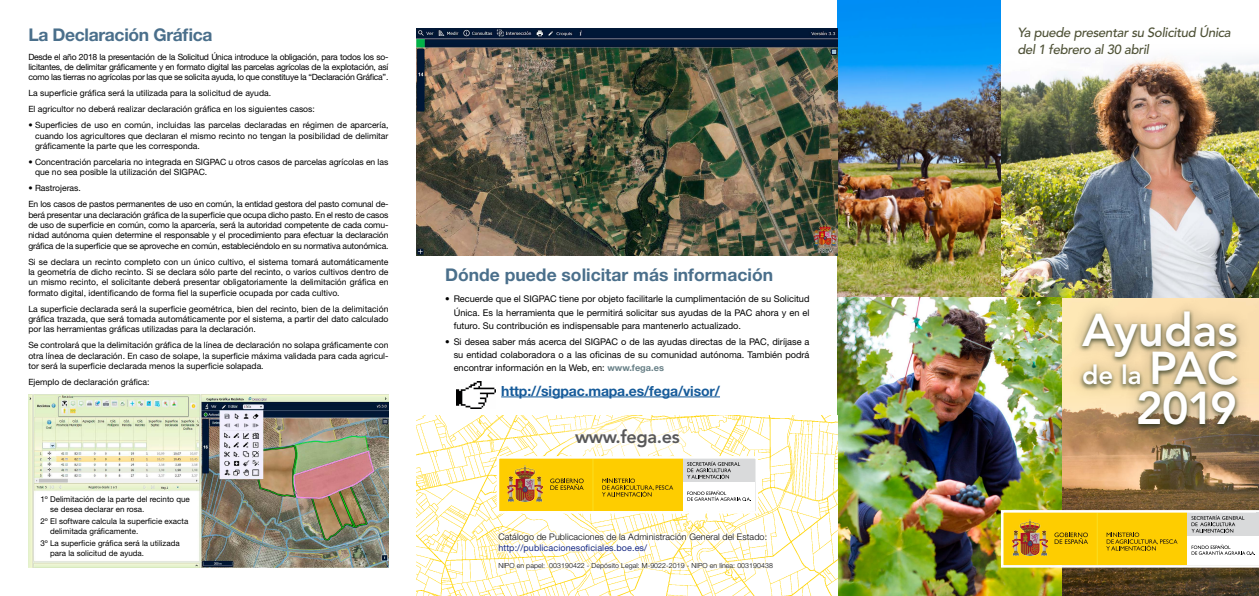
<style>
.page{position:relative;width:1259px;height:596px;background:#fff}
.page>*{position:absolute;margin:0;border:0;box-sizing:border-box;transform-origin:0 0}
.t1{font:800 45.6px "Avenir";letter-spacing:-.01em;color:#fff}
.t2{font:800 25.9px "Avenir";color:#fff}
.t3{font:800 18px "Avenir";letter-spacing:-.02em;color:#58585a}
.t4{font:700 17.5px "Helvetica Neue LT Std";color:#4a6f8b}
.t5{font:700 17.5px "Helvetica Neue LT Std";letter-spacing:-.02em;color:#4a6f8b}
.t6{font:700 14px "Helvetica Neue LT Std";letter-spacing:-.01em;color:#165b9a}
.t7{font:italic 500 13.2px/16.8px "Avenir";letter-spacing:-.025em;color:#4f5237}
.t8{font:9.2px/13.2px "Helvetica Neue LT Std";color:#000;text-align:justify}
.t9{font:300 9px "Helvetica Neue LT Std";letter-spacing:.01em;color:#000}
.t10{font:9px "Helvetica Neue LT Std";letter-spacing:.01em;color:#162983}
.t11{font:8.6px/10.3px "Helvetica Neue LT Std";color:#000;text-align:justify}
.t12{font:8.6px/16px "Helvetica Neue LT Std";letter-spacing:-.02em;color:#000}
.t13{font:8px/9.6px "Helvetica Neue LT Std";color:#000}
.t14{font:300 7px "Helvetica Neue LT Std";letter-spacing:.01em;color:#000}
.s1{font-weight:700;color:#688087}
.s2{font-size:45.6px}
</style>
<div class="page">
<img style="left:1001px;top:57px;width:258px;height:241px">
<img style="left:1061px;top:403px;width:198px;height:105px">
<img style="left:1061px;top:568px;width:198px;height:27px">
<svg style="left:1062px;top:298px;width:197px;height:150px;background:#c3a278"></svg>
<img style="left:838px;top:63px;width:163px;height:235px">
<div style="left:838px;top:0;width:163px;height:63px;background:#0094f5"></div>
<img style="left:838px;top:298px;width:223px;height:297px">
<div style="left:1067px;top:296px;width:185px;height:76px;background:#000;opacity:.35"></div>
<div style="left:1067px;top:335px;width:184px;height:65px;background:#000;opacity:.35"></div>
<div style="left:1123px;top:375px;width:127px;height:65px;background:#000;opacity:.35"></div>
<img style="left:28px;top:394px;width:360px;height:173px">
<img style="left:417px;top:415px;width:421px;height:180px">
<svg style="left:550px;top:415px;width:155px;height:39px"></svg>
<hr style="left:501px;top:396px;width:219px;height:1px;background:#165b9a">
<img style="left:457px;top:381px;width:38px;height:27px">
<img style="left:417px;top:28px;width:421px;height:227px">
<svg style="left:493px;top:528px;width:284px;height:45px"></svg>
<svg style="left:495px;top:454px;width:264px;height:60px"></svg>
<svg style="left:999px;top:508px;width:260px;height:60px"></svg>
<hr style="left:1256px;top:512px;width:3px;height:52px;background:#d9dadb">
<hr style="left:1256px;top:535px;width:3px;height:29px;background:#fff">
<h3 class="t5" style="left:28px;top:24px;width:186px">La Declaración Gráfica</h3>
<p class="t11" style="left:28px;top:51px;width:362px">Desde el año 2018 la presentación de la Solicitud Única introduce la obligación, para todos los so&shy;licitantes, de delimitar gráficamente y en formato digital las parcelas agrícolas de la explotación, así como las tierras no agrícolas por las que se solicita ayuda, lo que constituye la “Declaración Gráfica”.</p>
<p class="t11" style="left:28px;top:85px;width:288px;line-height:16px">La superficie gráfica será la utilizada para la solicitud de ayuda.<br>El agricultor no deberá realizar declaración gráfica en los siguientes casos:</p>
<p class="t11" style="left:35px;top:120px;width:355px;text-indent:-7px">• Superficies de uso en común, incluidas las parcelas declaradas en régimen de aparcería, cuando los agricultores que declaran el mismo recinto no tengan la posibilidad de delimitar gráficamente la parte que les corresponda.</p>
<p class="t11" style="left:35px;top:157px;width:355px;text-indent:-7px">• Concentración parcelaria no integrada en SIGPAC u otros casos de parcelas agrícolas en las que no sea posible la utilización del SIGPAC.</p>
<p class="t12" style="left:28px;top:180px;width:362px">• Rastrojeras.<br>En los casos de pastos permanentes de uso en común, la entidad gestora del pasto comunal de-</p>
<p class="t11" style="left:28px;top:209px;width:362px">berá presentar una declaración gráfica de la superficie que ocupa dicho pasto. En el resto de casos de uso de superficie en común, como la aparcería, será la autoridad competente de cada comu&shy;nidad autónoma quien determine el responsable y el procedimiento para efectuar la declaración gráfica de la superficie que se aproveche en común, estableciéndolo en su normativa autonómica.</p>
<p class="t11" style="left:28px;top:256px;width:362px">Si se declara un recinto completo con un único cultivo, el sistema tomará automáticamente la geometría de dicho recinto. Si se declara sólo parte del recinto, o varios cultivos dentro de un mismo recinto, el solicitante deberá presentar obligatoriamente la delimitación gráfica en formato digital, identificando de forma fiel la superficie ocupada por cada cultivo.</p>
<p class="t11" style="left:28px;top:303px;width:362px">La superficie declarada será la superficie geométrica, bien del recinto, bien de la delimitación gráfica trazada, que será tomada automáticamente por el sistema, a partir del dato calculado por las herramientas gráficas utilizadas para la declaración.</p>
<p class="t11" style="left:28px;top:340px;width:362px">Se controlará que la delimitación gráfica de la línea de declaración no solapa gráficamente con otra línea de declaración. En caso de solape, la superficie máxima validada para cada agricul&shy;tor será la superficie declarada menos la superficie solapada.</p>
<p class="t11" style="left:28px;top:376px;width:123px">Ejemplo de declaración gráfica:</p>
<p class="t13" style="left:50px;top:494px;width:141px;text-indent:-10px">1º Delimitación de la parte del recinto que se desea declarar en rosa.</p>
<p class="t13" style="left:50px;top:516px;width:140px;text-indent:-10px">2º El software calcula la superficie exacta delimitada gráficamente.</p>
<p class="t13" style="left:50px;top:538px;width:131px;text-indent:-10px">3º La superficie gráfica será la utilizada para la solicitud de ayuda.</p>
<h3 class="t4" style="left:445px;top:263px;width:329px">Dónde puede solicitar más información</h3>
<p class="t8" style="left:454px;top:292px;width:357px;text-indent:-9px">• Recuerde que el SIGPAC tiene por objeto facilitarle la cumplimentación de su Solicitud Única. Es la herramienta que le permitirá solicitar sus ayudas de la PAC ahora y en el futuro. Su contribución es indispensable para mantenerlo actualizado.</p>
<p class="t8" style="left:454px;top:335px;width:357px;text-indent:-9px">• Si desea saber más acerca del SIGPAC o de las ayudas directas de la PAC, diríjase a su entidad colaboradora o a las oficinas de su comunidad autónoma. También podrá encontrar información en la Web, en: <span class="s1">www.fega.es</span></p>
<h3 class="t6" style="left:501px;top:381px;width:220px">http://sigpac.mapa.es/fega/visor/</h3>
<h3 class="t3" style="left:575px;top:426px;width:106px">www.fega.es</h3>
<p class="t9" style="left:498px;top:531px;width:270px">Catálogo de Publicaciones de la Administración General del Estado:</p>
<p class="t10" style="left:498px;top:542px;width:150px">http://publicacionesoficiales.boe.es/</p>
<p class="t14" style="left:498px;top:560px;width:276px">NIPO en papel: 003190422 - Depósito Legal: M-9022-2019 - NIPO en línea: 003190438</p>
<h3 class="t7" style="left:1017px;top:24px;width:215px">Ya puede presentar su Solicitud Única del 1 febrero al 30 abril</h3>
<h1 class="t1" style="left:1082px;top:302px;width:157px">Ayudas</h1>
<h2 class="t2" style="left:1082px;top:359px;width:157px">de la <span class="s2">PAC</span></h2>
<h1 class="t1" style="left:1135px;top:381px;width:103px">2019</h1>
</div>
